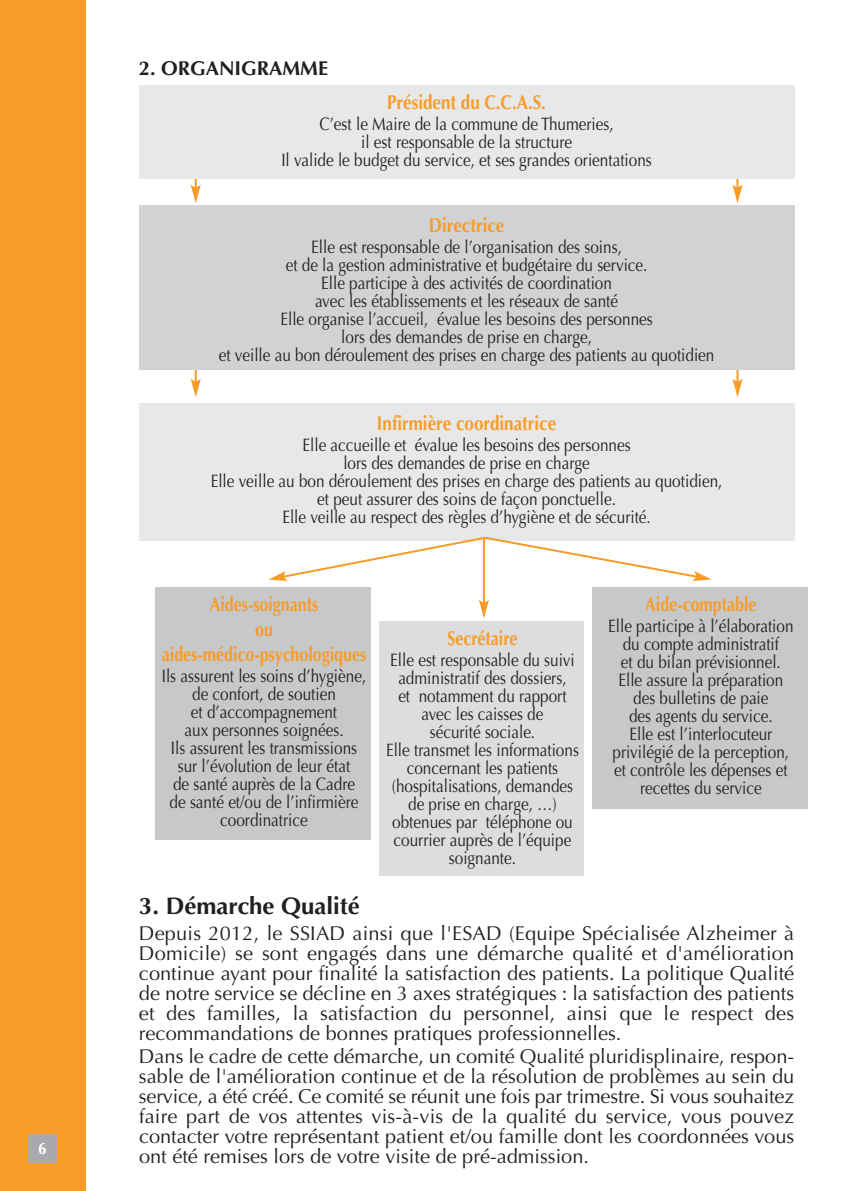
<style>
.page{position:relative;width:851px;height:1191px;background:#fff}
.page>*{position:absolute;margin:0;border:0;box-sizing:border-box;transform-origin:0 0}
.t1{font:700 24px "Optima";color:#231f20}
.t2{font:20px/20px "Optima";color:#231f20;text-align:justify}
.t3{font:700 20px/24.8px "Optima";color:#f89c27;text-align:center;scale:.8 1}
.t4{font:700 20px "Optima";color:#f89c27;scale:.85 1}
.t5{font:700 20px "Optima";color:#231f20}
.t6{font:18px/18px "Optima";color:#231f20;text-align:center;scale:.85 1}
.t7{font:900 16px "Optima";color:#fff}
</style>
<div class="page">
<hr style="left:195px;top:351px;width:2px;height:31px;background:#f89c27">
<svg style="left:191px;top:379px;width:10px;height:18px"></svg>
<hr style="left:736px;top:351px;width:2px;height:31px;background:#f89c27">
<svg style="left:732px;top:379px;width:10px;height:18px"></svg>
<hr style="left:736px;top:158px;width:2px;height:30px;background:#f89c27">
<svg style="left:732px;top:185px;width:10px;height:18px"></svg>
<hr style="left:195px;top:158px;width:2px;height:30px;background:#f89c27">
<svg style="left:191px;top:185px;width:10px;height:18px"></svg>
<div style="left:0;top:0;width:85px;height:1191px;background:#f89c27"></div>
<div style="left:28px;top:1134px;width:29px;height:28px;background:#a8a9ad"></div>
<div style="left:139px;top:85px;width:655px;height:93px;background:#e7e8e9"></div>
<div style="left:139px;top:205px;width:655px;height:164px;background:#d1d2d4"></div>
<div style="left:139px;top:403px;width:655px;height:137px;background:#e7e8e9"></div>
<div style="left:155px;top:587px;width:215px;height:253px;background:#c7c8ca"></div>
<div style="left:379px;top:621px;width:204px;height:255px;background:#dcdddf"></div>
<div style="left:591px;top:587px;width:216px;height:221px;background:#c7c8ca"></div>
<hr style="left:483px;top:538px;width:2px;height:65px;background:#f89c27">
<svg style="left:479px;top:600px;width:10px;height:18px"></svg>
<svg style="left:268px;top:536px;width:443px;height:45px"></svg>
<p class="t7" style="left:39px;top:1141px;width:9px">6</p>
<p class="t5" style="left:139px;top:57px;width:190px">2. ORGANIGRAMME</p>
<p class="t4" style="left:387px;top:91px;width:188px">Président du C.C.A.S.</p>
<p class="t6" style="left:281px;top:115px;width:437px">C’est le Maire de la commune de Thumeries,<br>il est responsable de la structure<br>Il valide le budget du service, et ses grandes orientations</p>
<p class="t4" style="left:429px;top:213px;width:90px">Directrice</p>
<p class="t6" style="left:219px;top:238px;width:584px">Elle est responsable de l’organisation des soins,<br>et de la gestion administrative et budgétaire du service.<br>Elle participe à des activités de coordination<br>avec les établissements et les réseaux de santé<br>Elle organise l’accueil, évalue les besoins des personnes<br>lors des demandes de prise en charge,<br>et veille au bon déroulement des prises en charge des patients au quotidien</p>
<p class="t4" style="left:377px;top:412px;width:212px">Infirmière coordinatrice</p>
<p class="t6" style="left:211px;top:436px;width:603px">Elle accueille et évalue les besoins des personnes<br>lors des demandes de prise en charge<br>Elle veille au bon déroulement des prises en charge des patients au quotidien, et peut assurer des soins de façon ponctuelle.<br>Elle veille au respect des règles d’hygiène et de sécurité.</p>
<p class="t3" style="left:162px;top:592px;width:257px">Aides-soignants<br>ou aides-médico-psychologiques</p>
<p class="t6" style="left:162px;top:667px;width:242px">Ils assurent les soins d’hygiène, de confort, de soutien<br>et d’accompagnement<br>aux personnes soignées.<br>Ils assurent les transmissions sur l’évolution de leur état<br>de santé auprès de la Cadre<br>de santé et/ou de l’infirmière coordinatrice</p>
<p class="t3" style="left:447px;top:626px;width:89px">Secrétaire</p>
<p class="t6" style="left:386px;top:651px;width:228px">Elle est responsable du suivi administratif des dossiers,<br>et notamment du rapport avec les caisses de<br>sécurité sociale.<br>Elle transmet les informations concernant les patients (hospitalisations, demandes de prise en charge, …) obtenues par téléphone ou courrier auprès de l’équipe soignante.</p>
<p class="t3" style="left:645px;top:592px;width:140px">Aide-comptable</p>
<p class="t6" style="left:608px;top:617px;width:219px">Elle participe à l’élaboration du compte administratif<br>et du bilan prévisionnel.<br>Elle assure la préparation des bulletins de paie<br>des agents du service.<br>Elle est l’interlocuteur privilégié de la perception, et contrôle les dépenses et recettes du service</p>
<h1 class="t1" style="left:139px;top:892px;width:222px">3. Démarche Qualité</h1>
<p class="t2" style="left:139px;top:923px;width:656px">Depuis 2012, le SSIAD ainsi que l'ESAD (Equipe Spécialisée Alzheimer à Domicile) se sont engagés dans une démarche qualité et d'amélioration continue ayant pour finalité la satisfaction des patients. La politique Qualité de notre service se décline en 3 axes stratégiques : la satisfaction des patients et des familles, la satisfaction du personnel, ainsi que le respect des recommandations de bonnes pratiques professionnelles.</p>
<p class="t2" style="left:139px;top:1046px;width:656px">Dans le cadre de cette démarche, un comité Qualité pluridisplinaire, respon&shy;sable de l'amélioration continue et de la résolution de problèmes au sein du service, a été créé. Ce comité se réunit une fois par trimestre. Si vous souhaitez faire part de vos attentes vis-à-vis de la qualité du service, vous pouvez contacter votre représentant patient et/ou famille dont les coordonnées vous ont été remises lors de votre visite de pré-admission.</p>
</div>
